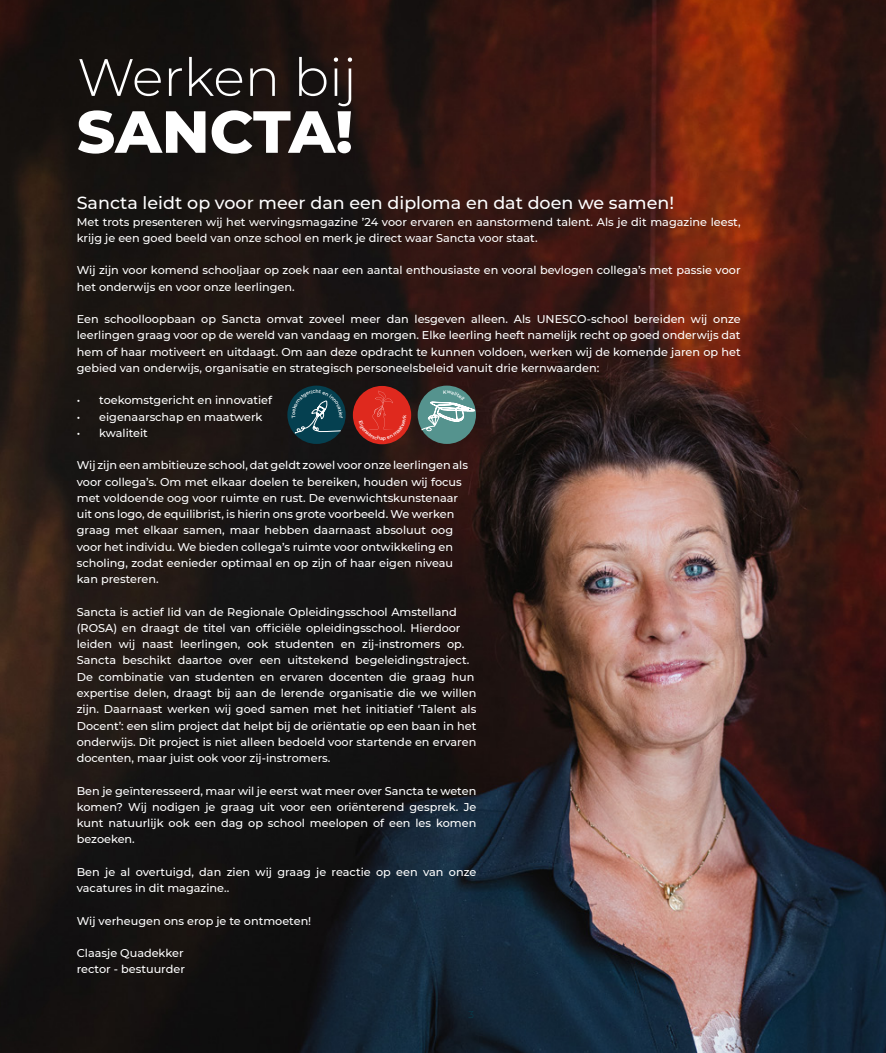
<style>
.page{position:relative;width:886px;height:1053px;background:#fff}
.page>*{position:absolute;margin:0;border:0;box-sizing:border-box;transform-origin:0 0}
.t1{font:800 59.38px "Montserrat";color:#fff}
.t2{font:300 52.5px "Montserrat";color:#fff}
.t3{font:500 17.5px "Montserrat";color:#fff}
.t4{font:500 11.25px/16.2px "Montserrat";color:#fff}
</style>
<div class="page">
<img style="left:0;top:0;width:886px;height:1052px">
<div style="left:418px;top:385px;width:58px;height:59px;background:#55938e;border-radius:50%"></div>
<div style="left:287px;top:385px;width:59px;height:59px;background:#054050;border-radius:50%"></div>
<div style="left:353px;top:386px;width:58px;height:58px;background:#df291e;border-radius:50%"></div>
<svg style="left:421px;top:390px;width:54px;height:42px"></svg>
<svg style="left:292px;top:389px;width:51px;height:44px"></svg>
<svg style="left:359px;top:390px;width:47px;height:50px"></svg>
<h2 class="t2" style="left:77px;top:42px;width:281px">Werken bij</h2>
<h1 class="t1" style="left:77px;top:88px;width:278px">SANCTA!</h1>
<h3 class="t3" style="left:77px;top:191px;width:599px">Sancta leidt op voor meer dan een diploma en dat doen we samen!</h3>
<p class="t4" style="left:77px;top:213px;width:665px">Met trots presenteren wij het wervingsmagazine ’24 voor ervaren en aanstormend talent. Als je dit magazine leest, krijg je een goed beeld van onze school en merk je direct waar Sancta voor staat.</p>
<p class="t4" style="left:77px;top:262px;width:665px">Wij zijn voor komend schooljaar op zoek naar een aantal enthousiaste en vooral bevlogen collega’s met passie voor het onderwijs en voor onze leerlingen.</p>
<p class="t4" style="left:77px;top:310px;width:665px;text-align:justify">Een schoolloopbaan op Sancta omvat zoveel meer dan lesgeven alleen. Als UNESCO-school bereiden wij onze leerlingen graag voor op de wereld van vandaag en morgen. Elke leerling heeft namelijk recht op goed onderwijs dat hem of haar motiveert en uitdaagt. Om aan deze opdracht te kunnen voldoen, werken wij de komende jaren op het gebied van onderwijs, organisatie en strategisch personeelsbeleid vanuit drie kernwaarden:</p>
<p class="t4" style="left:77px;top:392px;width:197px">• toekomstgericht en innovatief</p>
<p class="t4" style="left:77px;top:408px;width:187px">• eigenaarschap en maatwerk</p>
<p class="t4" style="left:77px;top:424px;width:73px">• kwaliteit</p>
<p class="t4" style="left:77px;top:457px;width:393px">Wij zijn een ambitieuze school, dat geldt zowel voor onze leerlingen als voor collega’s. Om met elkaar doelen te bereiken, houden wij focus met voldoende oog voor ruimte en rust. De evenwichtskunstenaar uit ons logo, de equilibrist, is hierin ons grote voorbeeld. We werken graag met elkaar samen, maar hebben daarnaast absoluut oog voor het individu. We bieden collega’s ruimte voor ontwikkeling en scholing, zodat eenieder optimaal en op zijn of haar eigen niveau kan presteren.</p>
<p class="t4" style="left:77px;top:603px;width:401px">Sancta is actief lid van de Regionale Opleidingsschool Amstelland (ROSA) en draagt de titel van officiële opleidingsschool. Hierdoor leiden wij naast leerlingen, ook studenten en zij-instromers op.<br>Sancta beschikt daartoe over een uitstekend begeleidingstraject.<br>De combinatie van studenten en ervaren docenten die graag hun expertise delen, draagt bij aan de lerende organisatie die we willen zijn. Daarnaast werken wij goed samen met het initiatief ‘Talent als Docent’: een slim project dat helpt bij de oriëntatie op een baan in het onderwijs. Dit project is niet alleen bedoeld voor startende en ervaren docenten, maar juist ook voor zij-instromers.</p>
<p class="t4" style="left:77px;top:781px;width:401px;text-align:justify">Ben je geïnteresseerd, maar wil je eerst wat meer over Sancta te weten komen? Wij nodigen je graag uit voor een oriënterend gesprek. Je kunt natuurlijk ook een dag op school meelopen of een les komen bezoeken.</p>
<p class="t4" style="left:77px;top:863px;width:401px">Ben je al overtuigd, dan zien wij graag je reactie op een van onze vacatures in dit magazine..</p>
<p class="t4" style="left:77px;top:911px;width:236px">Wij verheugen ons erop je te ontmoeten!</p>
<p class="t4" style="left:77px;top:944px;width:110px">Claasje Quadekker rector - bestuurder</p>
</div>
